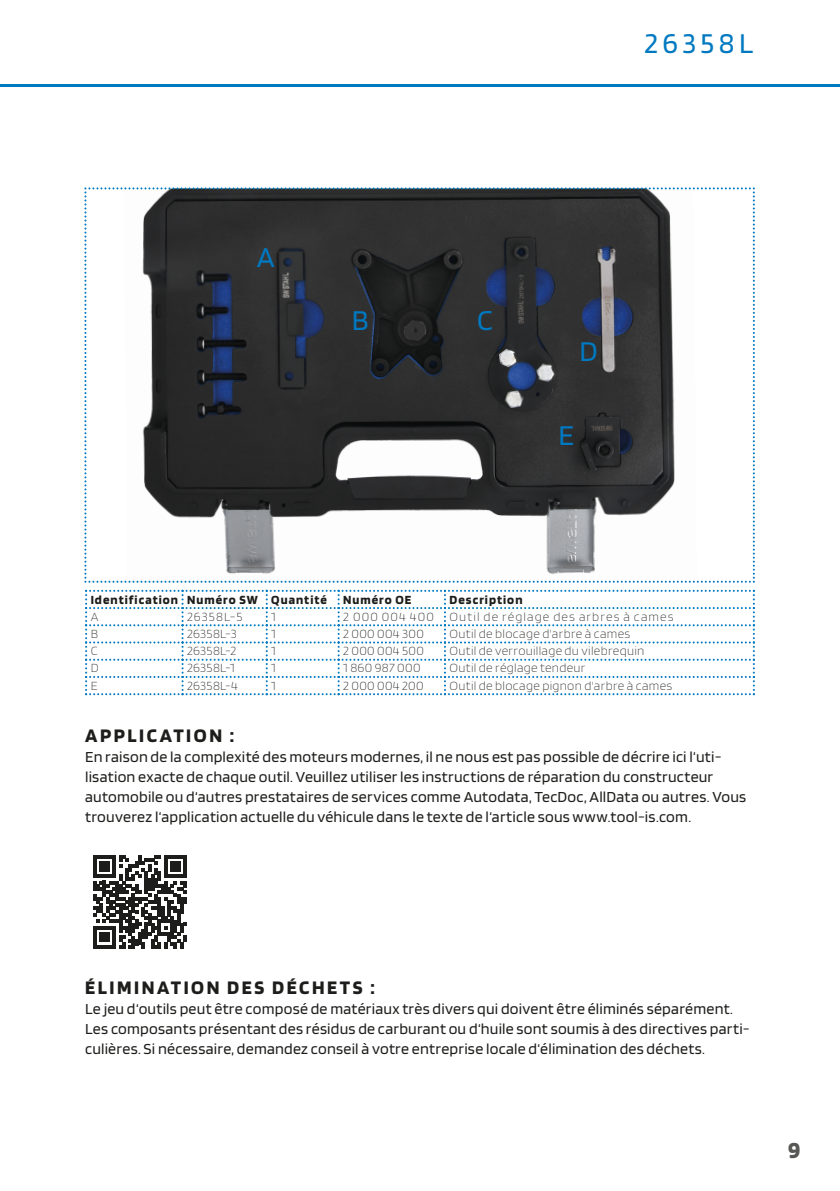
<style>
.page{position:relative;width:840px;height:1191px;background:#fff}
.page>*{position:absolute;margin:0;border:0;box-sizing:border-box;transform-origin:0 0}
.t1{font:30px "Blinker";letter-spacing:.15em;color:#0079c1}
.t2{font:700 24px "Blinker";color:#575756}
.t3{font:700 20px "Blinker";letter-spacing:.13em;color:#1d1d1b}
.t4{font:16px/20px "Blinker";letter-spacing:.015em;color:#1d1d1b}
.t5{font:300 13px "Blinker";letter-spacing:.025em;color:#1d1d1b}
.t6{font:700 13px "Blinker";letter-spacing:.08em;color:#1d1d1b}
.t7{font:300 13px "Blinker";letter-spacing:.085em;color:#1d1d1b}
</style>
<div class="page">
<hr style="left:0;top:84px;width:839px;height:2px;background:#0079c1">
<svg style="left:85px;top:590px;width:669px;height:105px"></svg>
<svg style="left:93px;top:855px;width:94px;height:93px"></svg>
<svg style="left:84px;top:187px;width:670px;height:396px"></svg>
<h1 class="t1" style="left:644px;top:28px;width:110px">26358L</h1>
<h1 class="t1" style="left:257px;top:242px;width:19px">A</h1>
<h1 class="t1" style="left:351px;top:304px;width:18px">B</h1>
<h1 class="t1" style="left:477px;top:304px;width:17px">C</h1>
<h1 class="t1" style="left:579px;top:336px;width:20px">D</h1>
<h1 class="t1" style="left:558px;top:420px;width:17px">E</h1>
<p class="t6" style="left:91px;top:592px;width:322px">Identification Numéro SW Quantité Numéro OE</p>
<p class="t6" style="left:449px;top:592px;width:74px">Description</p>
<p class="t5" style="left:91px;top:610px;width:9px">A</p>
<p class="t5" style="left:187px;top:610px;width:57px">26358L-5</p>
<p class="t5" style="left:271px;top:610px;width:6px">1</p>
<p class="t7" style="left:343px;top:610px;width:332px">2 000 004 400 Outil de réglage des arbres à cames</p>
<p class="t5" style="left:91px;top:627px;width:9px">B</p>
<p class="t5" style="left:187px;top:627px;width:51px">26358L-3</p>
<p class="t5" style="left:271px;top:627px;width:6px">1</p>
<p class="t5" style="left:343px;top:627px;width:82px">2 000 004 300</p>
<p class="t5" style="left:449px;top:627px;width:182px">Outil de blocage d'arbre à cames</p>
<p class="t5" style="left:91px;top:644px;width:8px">C</p>
<p class="t5" style="left:187px;top:644px;width:51px">26358L-2</p>
<p class="t5" style="left:271px;top:644px;width:6px">1</p>
<p class="t5" style="left:343px;top:644px;width:82px">2 000 004 500</p>
<p class="t5" style="left:449px;top:644px;width:196px">Outil de verrouillage du vilebrequin</p>
<p class="t5" style="left:91px;top:661px;width:9px">D</p>
<p class="t5" style="left:187px;top:661px;width:49px">26358L-1</p>
<p class="t5" style="left:271px;top:661px;width:6px">1</p>
<p class="t5" style="left:343px;top:661px;width:79px">1 860 987 000</p>
<p class="t5" style="left:449px;top:661px;width:137px">Outil de réglage tendeur</p>
<p class="t5" style="left:91px;top:679px;width:8px">E</p>
<p class="t5" style="left:187px;top:679px;width:52px">26358L-4</p>
<p class="t5" style="left:271px;top:679px;width:6px">1</p>
<p class="t5" style="left:343px;top:679px;width:82px">2 000 004 200</p>
<p class="t5" style="left:449px;top:679px;width:224px">Outil de blocage pignon d'arbre à cames</p>
<p class="t3" style="left:85px;top:725px;width:150px">APPLICATION :</p>
<p class="t4" style="left:85px;top:747px;width:662px">En raison de la complexité des moteurs modernes, il ne nous est pas possible de décrire ici l‘uti&shy;lisation exacte de chaque outil. Veuillez utiliser les instructions de réparation du constructeur automobile ou d‘autres prestataires de services comme Autodata, TecDoc, AllData ou autres. Vous trouverez l‘application actuelle du véhicule dans le texte de l‘article sous www.tool-is.com.</p>
<p class="t3" style="left:85px;top:977px;width:291px">ÉLIMINATION DES DÉCHETS :</p>
<p class="t4" style="left:85px;top:999px;width:665px">Le jeu d‘outils peut être composé de matériaux très divers qui doivent être éliminés séparément.<br>Les composants présentant des résidus de carburant ou d‘huile sont soumis à des directives parti&shy;culières. Si nécessaire, demandez conseil à votre entreprise locale d‘élimination des déchets.</p>
<h2 class="t2" style="left:787px;top:1137px;width:14px">9</h2>
</div>
